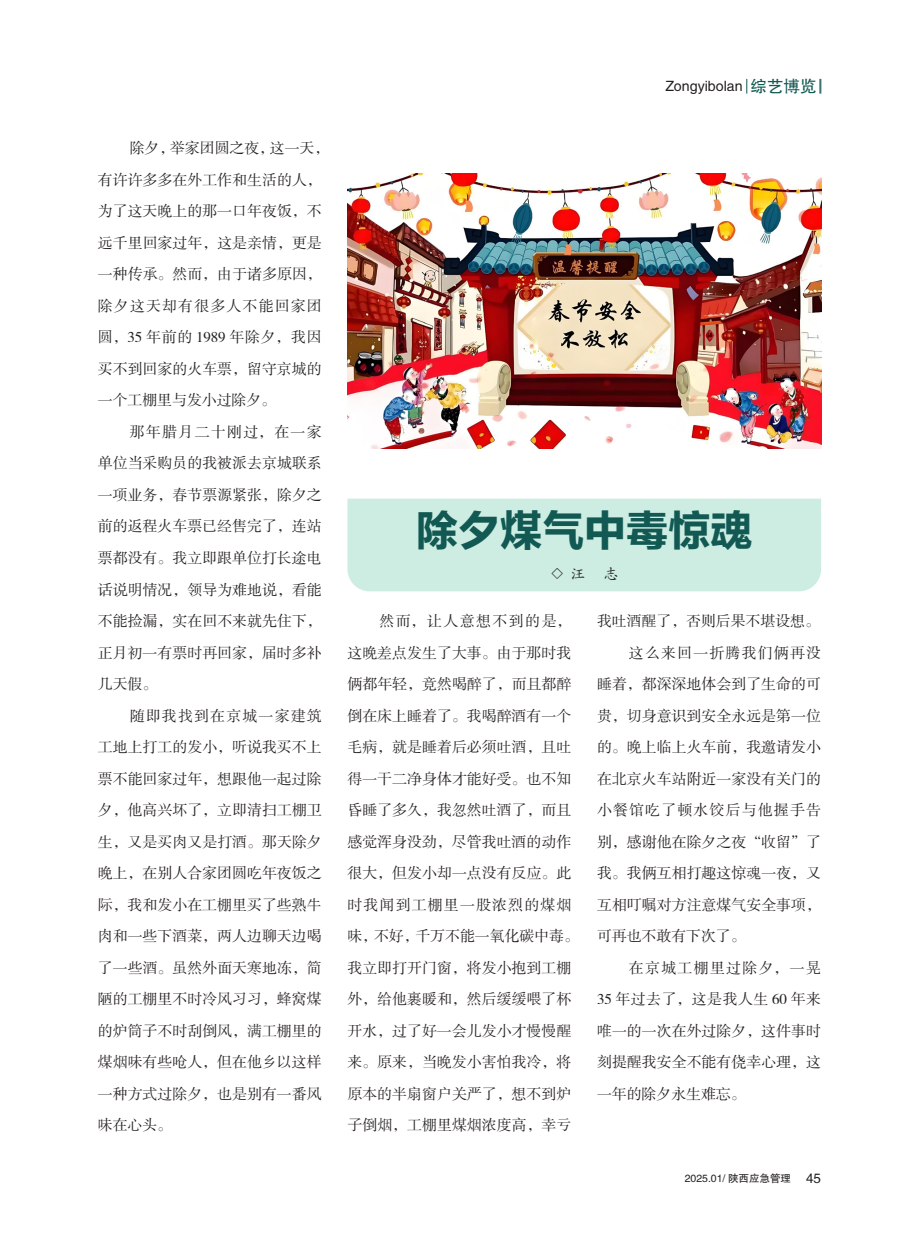
<style>
.page{position:relative;width:919px;height:1238px;background:#fff}
.page>*{position:absolute;margin:0;border:0;box-sizing:border-box;transform-origin:0 0}
.绿色大标题{font:42px "FZLTDHJW GB1 0";color:#125954}
.内文{font:15px/31.5px "FZSSK GBK1 0";letter-spacing:-.005em;color:#231f20;text-align:justify}
.作者{font:15px "FZKTK GBK1 0";color:#231f20}
.t1{font:14.25px "FZHTK GBK1 0";color:#231f20}
.t2{font:10.5px "FZHTK GBK1 0";color:#231f20}
.s1{font-size:16.5px;color:#125954}
.s2{font-size:13.5px}
</style>
<div class="page">
<svg style="left:746px;top:79px;width:1px;height:15px"></svg>
<svg style="left:819px;top:79px;width:2px;height:15px"></svg>
<div style="left:347px;top:498px;width:474px;height:93px;background:#cdede2"></div>
<img style="left:347px;top:174px;width:474px;height:274px">
<p class="内文" style="left:98px;top:133px;width:233px;text-align:left;text-indent:32px">除夕，举家团圆之夜，这一天，有许许多多在外工作和生活的人，为了这天晚上的那一口年夜饭，不远千里回家过年，这是亲情，更是一种传承。然而，由于诸多原因，除夕这天却有很多人不能回家团圆，35 年前的 1989 年除夕，我因买不到回家的火车票，留守京城的一个工棚里与发小过除夕。</p>
<p class="内文" style="left:98px;top:417px;width:225px;text-indent:32px">那年腊月二十刚过，在一家单位当采购员的我被派去京城联系一项业务，春节票源紧张，除夕之前的返程火车票已经售完了，连站票都没有。我立即跟单位打长途电话说明情况，领导为难地说，看能不能捡漏，实在回不来就先住下，正月初一有票时再回家，届时多补几天假。</p>
<p class="内文" style="left:98px;top:700px;width:225px;text-indent:32px">随即我找到在京城一家建筑工地上打工的发小，听说我买不上票不能回家过年，想跟他一起过除夕，他高兴坏了，立即清扫工棚卫生，又是买肉又是打酒。那天除夕晚上，在别人合家团圆吃年夜饭之际，我和发小在工棚里买了些熟牛肉和一些下酒菜，两人边聊天边喝了一些酒。虽然外面天寒地冻，简陋的工棚里不时冷风习习，蜂窝煤的炉筒子不时刮倒风，满工棚里的煤烟味有些呛人，但在他乡以这样一种方式过除夕，也是别有一番风味在心头。</p>
<p class="t1" style="left:665px;top:79px;width:153px">Zongyibolan <span class="s1">综艺博览</span></p>
<p class="绿色大标题" style="left:416px;top:507px;width:337px">除夕煤气中毒惊魂</p>
<p class="作者" style="left:550px;top:566px;width:70px">◇ 汪 志</p>
<p class="内文" style="left:347px;top:606px;width:233px;text-align:left;text-indent:32px">然而，让人意想不到的是，这晚差点发生了大事。由于那时我俩都年轻，竟然喝醉了，而且都醉倒在床上睡着了。我喝醉酒有一个毛病，就是睡着后必须吐酒，且吐得一干二净身体才能好受。也不知昏睡了多久，我忽然吐酒了，而且感觉浑身没劲，尽管我吐酒的动作很大，但发小却一点没有反应。此时我闻到工棚里一股浓烈的煤烟味，不好，千万不能一氧化碳中毒。我立即打开门窗，将发小抱到工棚外，给他裹暖和，然后缓缓喂了杯开水，过了好一会儿发小才慢慢醒来。原来，当晚发小害怕我冷，将原本的半扇窗户关严了，想不到炉子倒烟，工棚里煤烟浓度高，幸亏</p>
<p class="内文" style="left:597px;top:606px;width:224px">我吐酒醒了，否则后果不堪设想。</p>
<p class="内文" style="left:597px;top:637px;width:225px;text-indent:32px">这么来回一折腾我们俩再没睡着，都深深地体会到了生命的可贵，切身意识到安全永远是第一位的。晚上临上火车前，我邀请发小在北京火车站附近一家没有关门的小餐馆吃了顿水饺后与他握手告别，感谢他在除夕之夜“收留”了我。我俩互相打趣这惊魂一夜，又互相叮嘱对方注意煤气安全事项，可再也不敢有下次了。</p>
<p class="内文" style="left:597px;top:952px;width:225px;text-indent:32px">在京城工棚里过除夕，一晃35 年过去了，这是我人生 60 年来唯一的一次在外过除夕，这件事时刻提醒我安全不能有侥幸心理，这一年的除夕永生难忘。</p>
<p class="t2" style="left:684px;top:1172px;width:138px">2025.01/ 陕西应急管理 <span class="s2">45</span></p>
</div>
